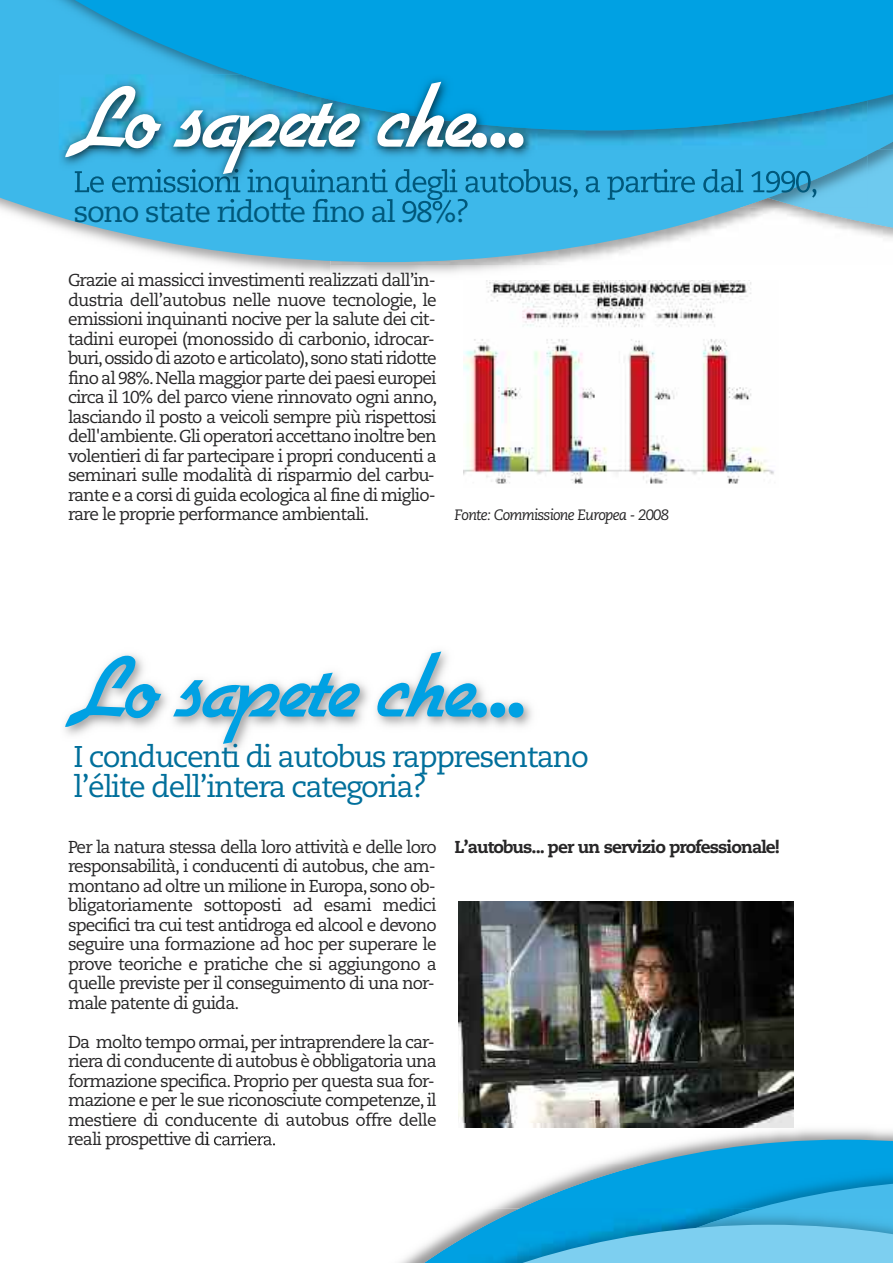
<style>
.page{position:relative;width:893px;height:1263px;background:#fff}
.page>*{position:absolute;margin:0;border:0;box-sizing:border-box;transform-origin:0 0}
.t1{font:82.5px "Contempo";letter-spacing:-.05em;color:#fff}
.t2{font:82.5px "Contempo";letter-spacing:-.05em;color:#00a1e3}
.t3{font:30px/30px "Caecilia";letter-spacing:-.05em;color:#006f9b}
.t4{font:30px "Caecilia";letter-spacing:-.05em;color:#00587b}
.t5{font:17.25px/19.5px "Caecilia";letter-spacing:-.05em;color:#272627;text-align:justify}
.t6{font:800 17.25px "Caecilia";letter-spacing:-.05em;color:#272627}
.t7{font:italic 15px "Caecilia";letter-spacing:-.05em;color:#272627}
</style>
<div class="page">
<svg style="left:0;top:150px;width:893px;height:112px;fill:#3db8ea"></svg>
<svg style="left:0;top:0;width:893px;height:130px;background:#0ca4e3"></svg>
<img style="left:458px;top:901px;width:335px;height:222px">
<img style="left:464px;top:281px;width:310px;height:203px">
<img style="left:207px;top:1123px;width:686px;height:23px">
<img style="left:458px;top:1123px;width:335px;height:5px">
<svg style="left:229px;top:1140px;width:664px;height:24px"></svg>
<img style="left:553px;top:1164px;width:340px;height:16px">
<svg style="left:400px;top:1180px;width:493px;height:83px;background:#58bbe4"></svg>
<img style="left:59px;top:74px;width:808px;height:134px">
<img style="left:241px;top:74px;width:626px;height:56px">
<img style="left:75px;top:169px;width:198px;height:24px">
<img style="left:75px;top:199px;width:178px;height:9px">
<h1 class="t1" style="left:74px;top:70px;width:453px">Lo sapete che...</h1>
<h2 class="t4" style="left:74px;top:199px;width:398px">sono state ridotte fino al 98%?</h2>
<p class="t5" style="left:68px;top:272px;width:371px;text-align:left">Grazie ai massicci investimenti realizzati dall’in&shy;dustria dell’autobus nelle nuove tecnologie, le emissioni inquinanti nocive per la salute dei cit&shy;tadini europei (monossido di carbonio, idrocar&shy;buri,ossido di azoto e articolato),sono stati ridotte fino al 98%.Nella maggior parte dei paesi europei circa il 10% del parco viene rinnovato ogni anno, lasciando il posto a veicoli sempre più rispettosi dell'ambiente.Gli operatori accettano inoltre ben volentieri di far partecipare i propri conducenti a seminari sulle modalità di risparmio del carbu&shy;rante e a corsi di guida ecologica al fine di miglio&shy;rare le proprie performance ambientali.</p>
<p class="t7" style="left:455px;top:509px;width:216px">Fonte: Commissione Europea - 2008</p>
<h1 class="t2" style="left:74px;top:640px;width:453px">Lo sapete che...</h1>
<h2 class="t3" style="left:74px;top:744px;width:517px">I conducenti di autobus rappresentano l’élite dell’intera categoria?</h2>
<p class="t5" style="left:68px;top:838px;width:370px">Per la natura stessa della loro attività e delle loro responsabilità, i conducenti di autobus, che am&shy;montano ad oltre un milione in Europa, sono ob&shy;bligatoriamente sottoposti ad esami medici specifici tra cui test antidroga ed alcool e devono seguire una formazione ad hoc per superare le prove teoriche e pratiche che si aggiungono a quelle previste per il conseguimento di una nor&shy;male patente di guida.</p>
<p class="t5" style="left:68px;top:1033px;width:370px">Da molto tempo ormai, per intraprendere la car&shy;riera di conducente di autobus è obbligatoria una formazione specifica. Proprio per questa sua for&shy;mazione e per le sue riconosciute competenze, il mestiere di conducente di autobus offre delle reali prospettive di carriera.</p>
<p class="t6" style="left:455px;top:839px;width:327px">L’autobus... per un servizio professionale!</p>
</div>
